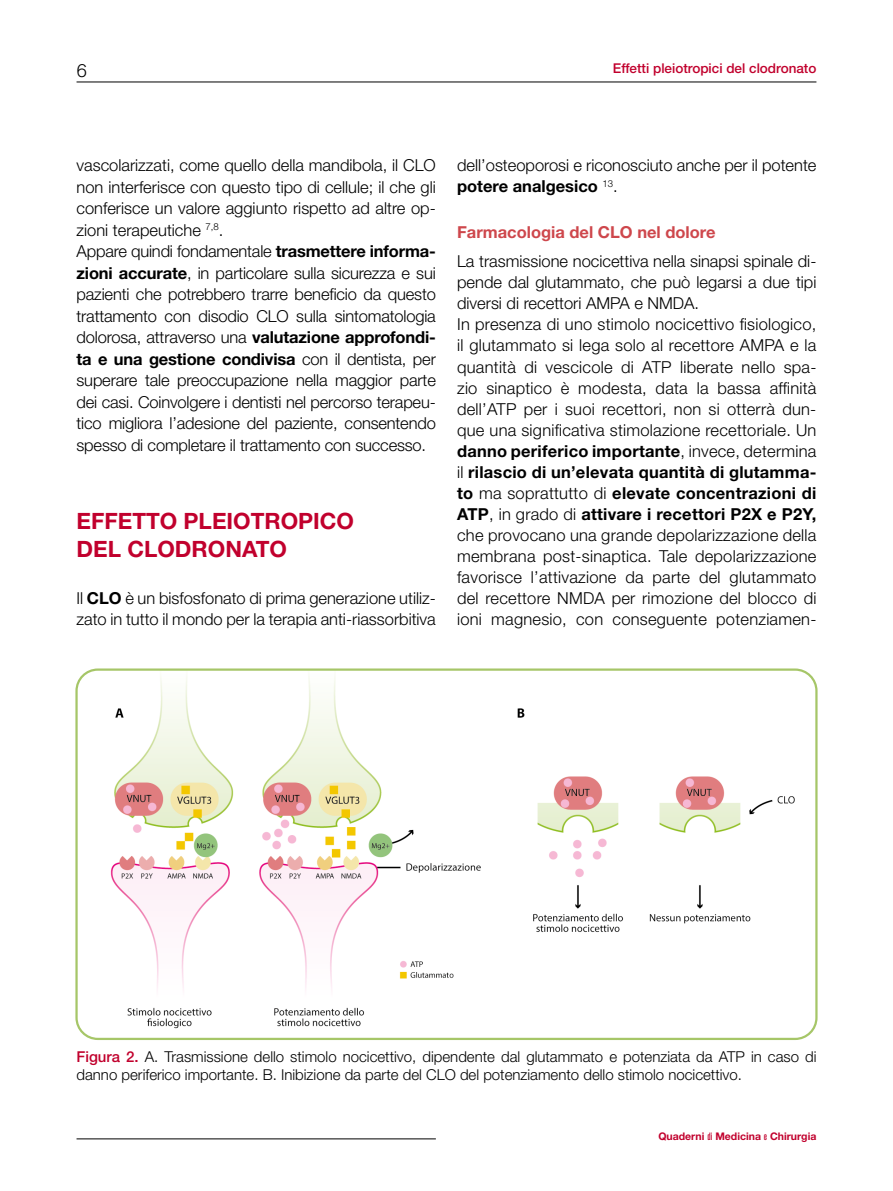
<style>
.page{position:relative;width:893px;height:1191px;background:#fff}
.page>*{position:absolute;margin:0;border:0;box-sizing:border-box;transform-origin:0 0}
.t1{font:700 22.5px/27.5px "Helvetica Neue LT Std";color:#c1002d}
.t2{font:300 18px "Akzidenz Grotesk BQ";color:#000}
.t3{font:300 16.5px/21px "Helvetica Neue LT Std";color:#000}
.t4{font:700 16.5px "Helvetica Neue LT Std";color:#ce474c}
.t5{font:300 15px/18px "Helvetica Neue LT Std";color:#000}
.t6{font:500 13.5px "Helvetica Neue LT Std";color:#c1002d}
.t7{font:700 10.5px "Helvetica Neue LT Std";color:#c1002d}
.s1{font-weight:700}
.s2{font-weight:500;color:#c1002d}
.s3{font-family:"Akzidenz Grotesk BQ Md Cnd Alt";font-weight:400}
</style>
<div class="page">
<hr style="left:77px;top:82px;width:739px;height:1px;background:#000">
<hr style="left:77px;top:1138px;width:359px;height:1px;background:#000">
<img style="left:78px;top:671px;width:737px;height:366px">
<div style="left:75px;top:668px;width:743px;height:372px;border:2px solid #a6c668;border-radius:21px"></div>
<p class="t2" style="left:77px;top:60px;width:12px">6</p>
<p class="t6" style="left:613px;top:60px;width:205px">Effetti pleiotropici del clodronato</p>
<p class="t3" style="left:77px;top:154px;width:361px;line-height:21.5px">vascolarizzati, come quello della mandibola, il CLO non interferisce con questo tipo di cellule; il che gli conferisce un valore aggiunto rispetto ad altre op&shy;zioni terapeutiche <sup>7,8</sup>.<br>Appare quindi fondamentale <span class="s1">trasmettere informa&shy;zioni accurate</span>, in particolare sulla sicurezza e sui pazienti che potrebbero trarre beneficio da questo trattamento con disodio CLO sulla sintomatologia dolorosa, attraverso una <span class="s1">valutazione approfondi&shy;ta e una gestione condivisa</span> con il dentista, per superare tale preoccupazione nella maggior parte dei casi. Coinvolgere i dentisti nel percorso terapeu&shy;tico migliora l’adesione del paziente, consentendo spesso di completare il trattamento con successo.</p>
<h1 class="t1" style="left:77px;top:507px;width:279px">EFFETTO PLEIOTROPICO<br>DEL CLODRONATO</h1>
<p class="t3" style="left:77px;top:586px;width:361px;line-height:21.5px">Il <span class="s1">CLO</span> è un bisfosfonato di prima generazione utiliz&shy;zato in tutto il mondo per la terapia anti-riassorbitiva</p>
<p class="t3" style="left:457px;top:155px;width:361px">dell’osteoporosi e riconosciuto anche per il potente <span class="s1">potere analgesico</span> <sup>13</sup>.</p>
<p class="t4" style="left:457px;top:222px;width:260px">Farmacologia del CLO nel dolore</p>
<p class="t3" style="left:457px;top:250px;width:361px">La trasmissione nocicettiva nella sinapsi spinale di&shy;pende dal glutammato, che può legarsi a due tipi diversi di recettori AMPA e NMDA.<br>In presenza di uno stimolo nocicettivo fisiologico, il glutammato si lega solo al recettore AMPA e la quantità di vescicole di ATP liberate nello spa&shy;zio sinaptico è modesta, data la bassa affinità dell’ATP per i suoi recettori, non si otterrà dun&shy;que una significativa stimolazione recettoriale. Un <span class="s1">danno periferico importante</span>, invece, determina il <span class="s1">rilascio di un’elevata quantità di glutamma&shy;to</span> ma soprattutto di <span class="s1">elevate concentrazioni di ATP</span>, in grado di <span class="s1">attivare i recettori P2X e P2Y, </span>che provocano una grande depolarizzazione della membrana post-sinaptica. Tale depolarizzazione favorisce l’attivazione da parte del glutammato del recettore NMDA per rimozione del blocco di ioni magnesio, con conseguente potenziamen-</p>
<p class="t5" style="left:77px;top:1047px;width:741px"><span class="s2">Figura 2.</span> A. Trasmissione dello stimolo nocicettivo, dipendente dal glutammato e potenziata da ATP in caso di danno periferico importante. B. Inibizione da parte del CLO del potenziamento dello stimolo nocicettivo.</p>
<p class="t7" style="left:658px;top:1129px;width:160px">Quaderni <span class="s3">di</span> Medicina <span class="s3">e</span> Chirurgia</p>
</div>
